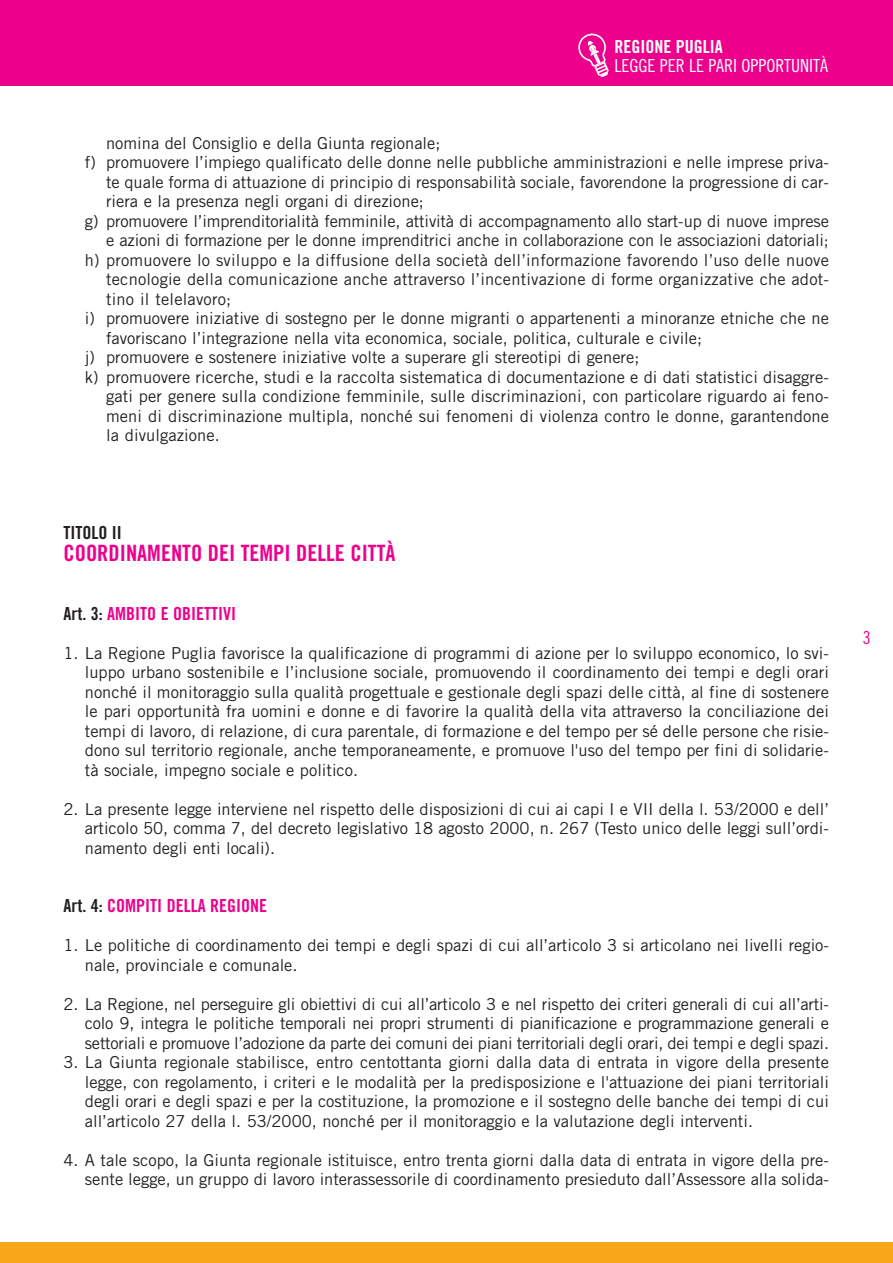
<style>
.page{position:relative;width:893px;height:1263px;background:#fff}
.page>*{position:absolute;margin:0;border:0;box-sizing:border-box;transform-origin:0 0}
.t1{font:22.5px "Trade Gothic Bold Cond Twenty";color:#ec008c}
.t2{font:18px "Trade Gothic Bold Cond Twenty";color:#ec008c}
.t3{font:18px "Trade Gothic Cond Eighteen";color:#fff}
.t4{font:18px "Trade Gothic Bold Cond Twenty";color:#fff}
.t5{font:18px "Trade Gothic Bold Cond Twenty";color:#231f20}
.t6{font:18px "Trade Gothic Cond Eighteen";color:#ec008c}
.t7{font:16.5px/19.5px "Trade Gothic";color:#231f20;text-align:justify}
.s1{color:#231f20}
</style>
<div class="page">
<div style="left:0;top:0;width:893px;height:86px;background:#ec008c"></div>
<div style="left:0;top:1242px;width:893px;height:21px;background:#faa61a"></div>
<svg style="left:578px;top:33px;width:31px;height:44px"></svg>
<p class="t4" style="left:614px;top:40px;width:110px">REGIONE PUGLIA</p>
<p class="t3" style="left:614px;top:59px;width:215px">LEGGE PER LE PARI OPPORTUNITÀ</p>
<p class="t7" style="left:106px;top:135px;width:336px">nomina del Consiglio e della Giunta regionale;</p>
<p class="t7" style="left:85px;top:154px;width:746px">f) promuovere l’impiego qualificato delle donne nelle pubbliche amministrazioni e nelle imprese priva-</p>
<p class="t7" style="left:106px;top:174px;width:724px">te quale forma di attuazione di principio di responsabilità sociale, favorendone la progressione di car-</p>
<p class="t7" style="left:106px;top:193px;width:319px">riera e la presenza negli organi di direzione;</p>
<p class="t7" style="left:85px;top:213px;width:746px">g) promuovere l’imprenditorialità femminile, attività di accompagnamento allo start-up di nuove imprese</p>
<p class="t7" style="left:106px;top:232px;width:724px">e azioni di formazione per le donne imprenditrici anche in collaborazione con le associazioni datoriali;</p>
<p class="t7" style="left:85px;top:252px;width:746px">h) promuovere lo sviluppo e la diffusione della società dell’informazione favorendo l’uso delle nuove</p>
<p class="t7" style="left:106px;top:271px;width:724px">tecnologie della comunicazione anche attraverso l’incentivazione di forme organizzative che adot-</p>
<p class="t7" style="left:106px;top:291px;width:127px">tino il telelavoro;</p>
<p class="t7" style="left:85px;top:310px;width:746px">i) promuovere iniziative di sostegno per le donne migranti o appartenenti a minoranze etniche che ne</p>
<p class="t7" style="left:106px;top:330px;width:598px">favoriscano l’integrazione nella vita economica, sociale, politica, culturale e civile;</p>
<p class="t7" style="left:85px;top:349px;width:556px">j) promuovere e sostenere iniziative volte a superare gli stereotipi di genere;</p>
<p class="t7" style="left:85px;top:369px;width:746px">k) promuovere ricerche, studi e la raccolta sistematica di documentazione e di dati statistici disaggre-</p>
<p class="t7" style="left:106px;top:388px;width:724px">gati per genere sulla condizione femminile, sulle discriminazioni, con particolare riguardo ai feno-</p>
<p class="t7" style="left:106px;top:408px;width:724px">meni di discriminazione multipla, nonché sui fenomeni di violenza contro le donne, garantendone</p>
<p class="t7" style="left:106px;top:427px;width:115px">la divulgazione.</p>
<p class="t5" style="left:64px;top:526px;width:60px">TITOLO II</p>
<h1 class="t1" style="left:64px;top:545px;width:333px">COORDINAMENTO DEI TEMPI DELLE CITTÀ</h1>
<p class="t2" style="left:64px;top:607px;width:174px"><span class="s1">Art. 3:</span> AMBITO E OBIETTIVI</p>
<p class="t7" style="left:85px;top:645px;width:746px;text-indent:-21px">1. La Regione Puglia favorisce la qualificazione di programmi di azione per lo sviluppo economico, lo svi&shy;luppo urbano sostenibile e l’inclusione sociale, promuovendo il coordinamento dei tempi e degli orari nonché il monitoraggio sulla qualità progettuale e gestionale degli spazi delle città, al fine di sostenere le pari opportunità fra uomini e donne e di favorire la qualità della vita attraverso la conciliazione dei tempi di lavoro, di relazione, di cura parentale, di formazione e del tempo per sé delle persone che risie&shy;dono sul territorio regionale, anche temporaneamente, e promuove l'uso del tempo per fini di solidarie&shy;tà sociale, impegno sociale e politico.</p>
<p class="t7" style="left:85px;top:801px;width:746px;text-indent:-21px">2. La presente legge interviene nel rispetto delle disposizioni di cui ai capi I e VII della l. 53/2000 e dell’ articolo 50, comma 7, del decreto legislativo 18 agosto 2000, n. 267 (Testo unico delle leggi sull’ordi&shy;namento degli enti locali).</p>
<p class="t2" style="left:64px;top:899px;width:205px"><span class="s1">Art. 4:</span> COMPITI DELLA REGIONE</p>
<p class="t7" style="left:85px;top:937px;width:746px;text-indent:-21px">1. Le politiche di coordinamento dei tempi e degli spazi di cui all’articolo 3 si articolano nei livelli regio&shy;nale, provinciale e comunale.</p>
<p class="t7" style="left:85px;top:996px;width:746px;text-indent:-21px">2. La Regione, nel perseguire gli obiettivi di cui all’articolo 3 e nel rispetto dei criteri generali di cui all’arti&shy;colo 9, integra le politiche temporali nei propri strumenti di pianificazione e programmazione generali e settoriali e promuove l’adozione da parte dei comuni dei piani territoriali degli orari, dei tempi e degli spazi.</p>
<p class="t7" style="left:85px;top:1054px;width:746px;text-indent:-21px">3. La Giunta regionale stabilisce, entro centottanta giorni dalla data di entrata in vigore della presente legge, con regolamento, i criteri e le modalità per la predisposizione e l'attuazione dei piani territoriali degli orari e degli spazi e per la costituzione, la promozione e il sostegno delle banche dei tempi di cui all’articolo 27 della l. 53/2000, nonché per il monitoraggio e la valutazione degli interventi.</p>
<p class="t7" style="left:64px;top:1152px;width:767px;text-align:right">4. A tale scopo, la Giunta regionale istituisce, entro trenta giorni dalla data di entrata in vigore della pre&shy;sente legge, un gruppo di lavoro interassessorile di coordinamento presieduto dall’Assessore alla solida-</p>
<p class="t6" style="left:863px;top:631px;width:9px">3</p>
</div>
